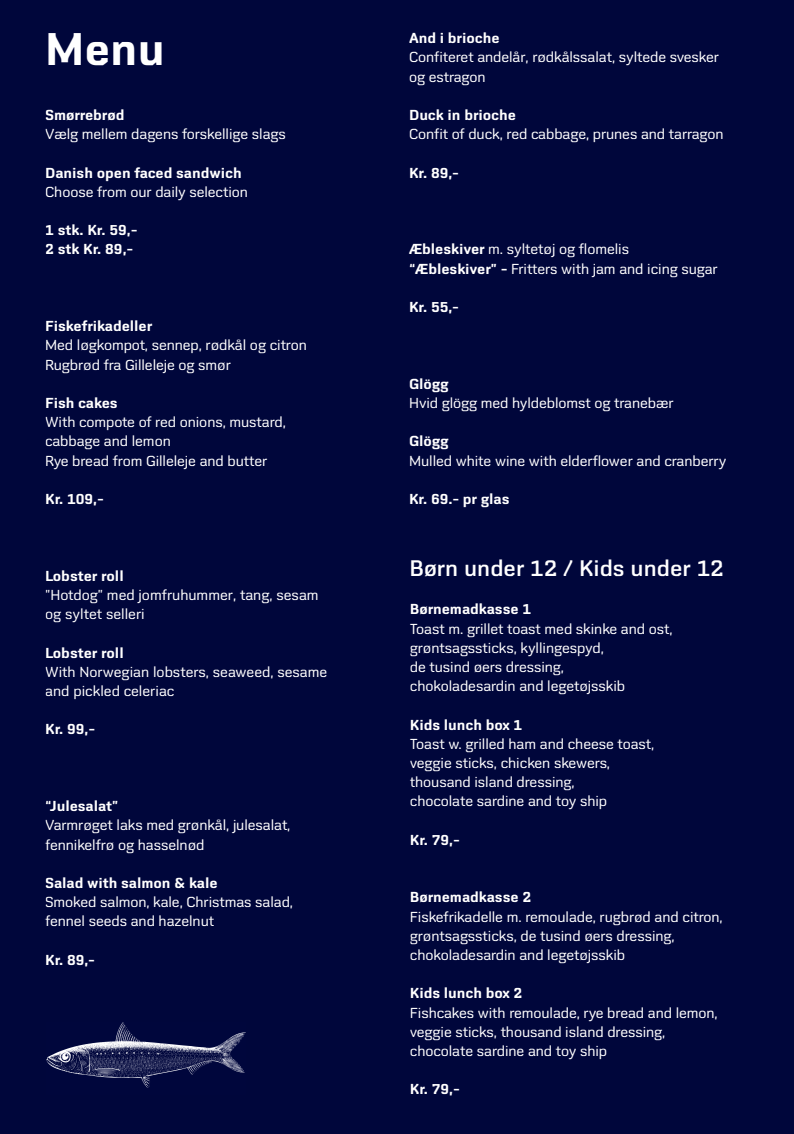
<style>
.page{position:relative;width:794px;height:1134px;background:#00063b}
.page>*{position:absolute;margin:0;border:0;box-sizing:border-box;transform-origin:0 0}
.t1{font:700 48px "Agita";color:#fff}
.t2{font:600 23.6px "Agita";color:#fff}
.t3{font:15.2px/19.2px "Agita";letter-spacing:-.005em;color:#fff}
.t4{font:700 15.2px/19.2px "Agita";letter-spacing:-.005em;color:#fff}
.s1{font-weight:700}
</style>
<div class="page">
<img style="left:47px;top:1023px;width:199px;height:65px">
<h1 class="t1" style="left:45px;top:24px;width:122px">Menu</h1>
<p class="t4" style="left:45px;top:106px;width:81px">Smørrebrød</p>
<p class="t3" style="left:45px;top:125px;width:242px">Vælg mellem dagens forskellige slags</p>
<p class="t4" style="left:45px;top:163px;width:198px">Danish open faced sandwich</p>
<p class="t3" style="left:45px;top:182px;width:204px">Choose from our daily selection</p>
<p class="t4" style="left:45px;top:221px;width:94px">1 stk. Kr. 59,-<br>2 stk Kr. 89,-</p>
<p class="t4" style="left:45px;top:317px;width:109px">Fiskefrikadeller</p>
<p class="t3" style="left:45px;top:336px;width:263px">Med løgkompot, sennep, rødkål og citron<br>Rugbrød fra Gilleleje og smør</p>
<p class="t4" style="left:45px;top:394px;width:74px">Fish cakes</p>
<p class="t3" style="left:45px;top:413px;width:242px">With compote of red onions, mustard, cabbage and lemon<br>Rye bread from Gilleleje and butter</p>
<p class="t4" style="left:45px;top:490px;width:60px">Kr. 109,-</p>
<p class="t4" style="left:45px;top:566px;width:80px">Lobster roll</p>
<p class="t3" style="left:45px;top:586px;width:275px">”Hotdog” med jomfruhummer, tang, sesam og syltet selleri</p>
<p class="t4" style="left:45px;top:643px;width:80px">Lobster roll</p>
<p class="t3" style="left:45px;top:662px;width:284px">With Norwegian lobsters, seaweed, sesame and pickled celeriac</p>
<p class="t4" style="left:45px;top:720px;width:52px">Kr. 99,-</p>
<p class="t4" style="left:45px;top:797px;width:75px">“Julesalat”</p>
<p class="t3" style="left:45px;top:816px;width:247px">Varmrøget laks med grønkål, julesalat, fennikelfrø og hasselnød</p>
<p class="t4" style="left:45px;top:874px;width:174px">Salad with salmon &amp; kale</p>
<p class="t3" style="left:45px;top:893px;width:249px">Smoked salmon, kale, Christmas salad, fennel seeds and hazelnut</p>
<p class="t4" style="left:45px;top:950px;width:51px">Kr. 89,-</p>
<p class="t4" style="left:409px;top:29px;width:92px">And i brioche</p>
<p class="t3" style="left:409px;top:48px;width:311px">Confiteret andelår, rødkålssalat, syltede svesker og estragon</p>
<p class="t4" style="left:409px;top:106px;width:108px">Duck in brioche</p>
<p class="t3" style="left:409px;top:125px;width:316px">Confit of duck, red cabbage, prunes and tarragon</p>
<p class="t4" style="left:409px;top:163px;width:51px">Kr. 89,-</p>
<p class="t3" style="left:409px;top:240px;width:310px"><span class="s1">Æbleskiver</span> m. syltetøj og flomelis <span class="s1">“Æbleskiver” -</span> Fritters with jam and icing sugar</p>
<p class="t4" style="left:409px;top:298px;width:51px">Kr. 55,-</p>
<p class="t4" style="left:409px;top:374px;width:41px">Glögg</p>
<p class="t3" style="left:409px;top:394px;width:266px">Hvid glögg med hyldeblomst og tranebær</p>
<p class="t4" style="left:409px;top:432px;width:41px">Glögg</p>
<p class="t3" style="left:409px;top:451px;width:319px">Mulled white wine with elderflower and cranberry</p>
<p class="t4" style="left:409px;top:490px;width:102px">Kr. 69.- pr glas</p>
<h2 class="t2" style="left:409px;top:556px;width:316px">Børn under 12 / Kids under 12</h2>
<p class="t4" style="left:410px;top:600px;width:123px">Børnemadkasse 1</p>
<p class="t3" style="left:410px;top:619px;width:264px">Toast m. grillet toast med skinke and ost, grøntsagssticks, kyllingespyd,<br>de tusind øers dressing, chokoladesardin and legetøjsskib</p>
<p class="t4" style="left:410px;top:715px;width:114px">Kids lunch box 1</p>
<p class="t3" style="left:410px;top:734px;width:246px">Toast w. grilled ham and cheese toast, veggie sticks, chicken skewers, thousand island dressing,<br>chocolate sardine and toy ship</p>
<p class="t4" style="left:410px;top:830px;width:52px">Kr. 79,-</p>
<p class="t4" style="left:410px;top:888px;width:123px">Børnemadkasse 2</p>
<p class="t3" style="left:410px;top:907px;width:314px">Fiskefrikadelle m. remoulade, rugbrød and citron, grøntsagssticks, de tusind øers dressing, chokoladesardin and legetøjsskib</p>
<p class="t4" style="left:410px;top:984px;width:114px">Kids lunch box 2</p>
<p class="t3" style="left:410px;top:1003px;width:309px">Fishcakes with remoulade, rye bread and lemon, veggie sticks, thousand island dressing, chocolate sardine and toy ship</p>
<p class="t4" style="left:410px;top:1080px;width:52px">Kr. 79,-</p>
</div>
